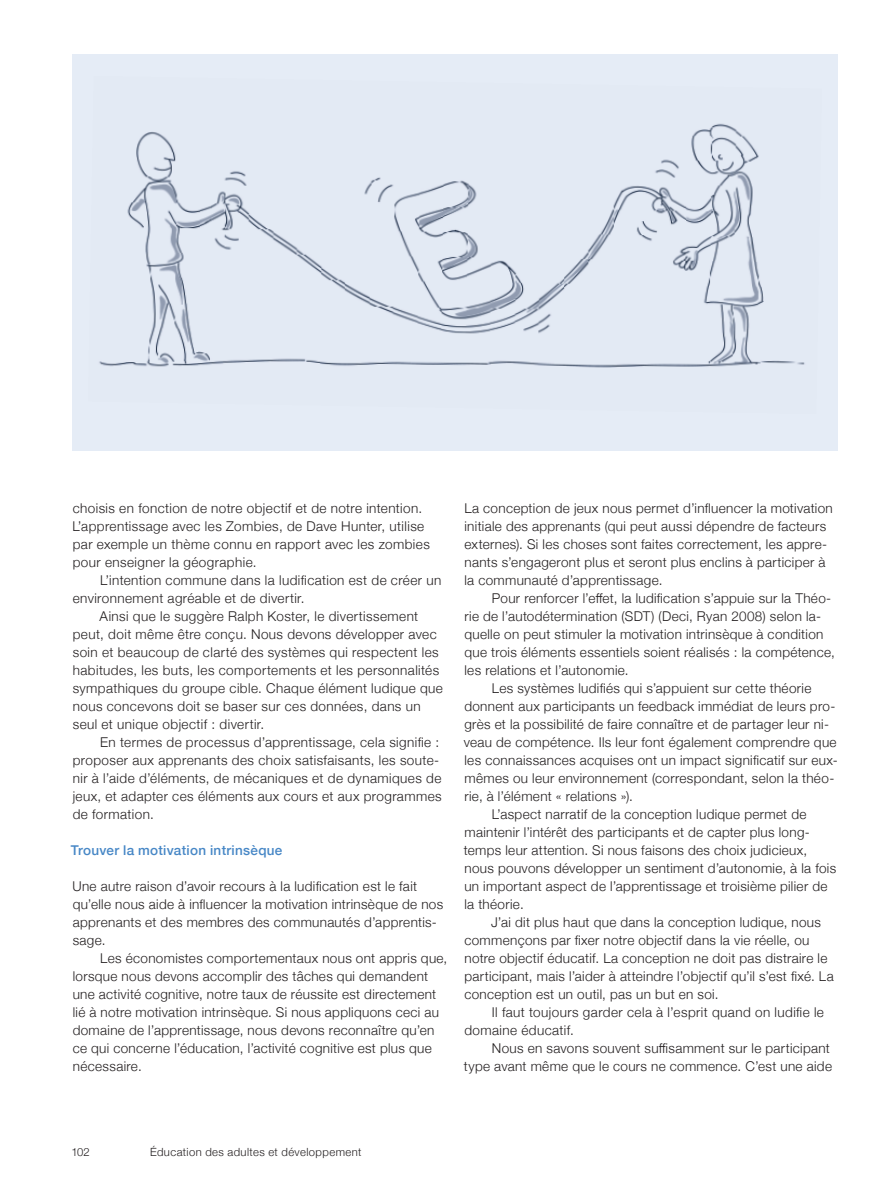
<style>
.page{position:relative;width:893px;height:1191px;background:#fff}
.page>*{position:absolute;margin:0;border:0;box-sizing:border-box;transform-origin:0 0}
.t1{font:300 13.5px/18px "Helvetica Neue";letter-spacing:.025em;color:#231f20}
.t2{font:500 13.5px "Helvetica Neue";letter-spacing:.02em;color:#4787c6}
.t3{font:300 11.25px "Helvetica Neue";letter-spacing:.04em;color:#231f20}
</style>
<div class="page">
<div style="left:72px;top:54px;width:766px;height:396px;background:#e5ecf6"></div>
<img style="left:99px;top:123px;width:706px;height:245px">
<p class="t1" style="left:73px;top:498px;width:359px">choisis en fonction de notre objectif et de notre intention.<br>L’apprentissage avec les Zombies, de Dave Hunter, utilise par exemple un thème connu en rapport avec les zombies pour enseigner la géographie.</p>
<p class="t1" style="left:100px;top:570px;width:343px">L’intention commune dans la ludification est de créer un</p>
<p class="t1" style="left:73px;top:588px;width:233px">environnement agréable et de divertir.</p>
<p class="t1" style="left:100px;top:606px;width:320px">Ainsi que le suggère Ralph Koster, le divertissement</p>
<p class="t1" style="left:73px;top:624px;width:365px">peut, doit même être conçu. Nous devons développer avec</p>
<p class="t1" style="left:73px;top:642px;width:367px">soin et beaucoup de clarté des systèmes qui respectent les</p>
<p class="t1" style="left:73px;top:660px;width:368px">habitudes, les buts, les comportements et les personnalités</p>
<p class="t1" style="left:73px;top:678px;width:372px">sympathiques du groupe cible. Chaque élément ludique que</p>
<p class="t1" style="left:73px;top:696px;width:349px">nous concevons doit se baser sur ces données, dans un</p>
<p class="t1" style="left:73px;top:714px;width:193px">seul et unique objectif : divertir.</p>
<p class="t1" style="left:100px;top:732px;width:340px">En termes de processus d’apprentissage, cela signifie :</p>
<p class="t1" style="left:73px;top:750px;width:368px">proposer aux apprenants des choix satisfaisants, les soute-</p>
<p class="t1" style="left:73px;top:768px;width:370px">nir à l’aide d’éléments, de mécaniques et de dynamiques de</p>
<p class="t1" style="left:73px;top:786px;width:371px">jeux, et adapter ces éléments aux cours et aux programmes</p>
<p class="t1" style="left:73px;top:804px;width:83px">de formation.</p>
<p class="t2" style="left:71px;top:839px;width:213px">Trouver la motivation intrinsèque</p>
<p class="t1" style="left:72px;top:876px;width:372px">Une autre raison d’avoir recours à la ludification est le fait qu’elle nous aide à influencer la motivation intrinsèque de nos apprenants et des membres des communautés d’apprentis&shy;sage.</p>
<p class="t1" style="left:73px;top:948px;width:376px;text-indent:28px">Les économistes comportementaux nous ont appris que, lorsque nous devons accomplir des tâches qui demandent une activité cognitive, notre taux de réussite est directement lié à notre motivation intrinsèque. Si nous appliquons ceci au domaine de l’apprentissage, nous devons reconnaître qu’en ce qui concerne l’éducation, l’activité cognitive est plus que nécessaire.</p>
<p class="t1" style="left:464px;top:498px;width:370px">La conception de jeux nous permet d’influencer la motivation initiale des apprenants (qui peut aussi dépendre de facteurs externes). Si les choses sont faites correctement, les appre&shy;nants s’engageront plus et seront plus enclins à participer à la communauté d’apprentissage.</p>
<p class="t1" style="left:492px;top:588px;width:341px">Pour renforcer l’effet, la ludification s’appuie sur la Théo-</p>
<p class="t1" style="left:464px;top:606px;width:358px">rie de l’autodétermination (SDT) (Deci, Ryan 2008) selon la-</p>
<p class="t1" style="left:464px;top:624px;width:361px">quelle on peut stimuler la motivation intrinsèque à condition</p>
<p class="t1" style="left:464px;top:642px;width:372px">que trois éléments essentiels soient réalisés : la compétence,</p>
<p class="t1" style="left:464px;top:660px;width:166px">les relations et l’autonomie.</p>
<p class="t1" style="left:492px;top:678px;width:321px">Les systèmes ludifiés qui s’appuient sur cette théorie</p>
<p class="t1" style="left:464px;top:696px;width:373px">donnent aux participants un feedback immédiat de leurs pro-</p>
<p class="t1" style="left:464px;top:714px;width:366px">grès et la possibilité de faire connaître et de partager leur ni-</p>
<p class="t1" style="left:464px;top:732px;width:374px">veau de compétence. Ils leur font également comprendre que</p>
<p class="t1" style="left:464px;top:750px;width:375px">les connaissances acquises ont un impact significatif sur eux-</p>
<p class="t1" style="left:464px;top:768px;width:371px">mêmes ou leur environnement (correspondant, selon la théo-</p>
<p class="t1" style="left:464px;top:786px;width:170px">rie, à l’élément « relations »).</p>
<p class="t1" style="left:492px;top:804px;width:316px">L’aspect narratif de la conception ludique permet de</p>
<p class="t1" style="left:464px;top:822px;width:347px">maintenir l’intérêt des participants et de capter plus long-</p>
<p class="t1" style="left:464px;top:840px;width:345px">temps leur attention. Si nous faisons des choix judicieux,</p>
<p class="t1" style="left:464px;top:858px;width:373px">nous pouvons développer un sentiment d’autonomie, à la fois</p>
<p class="t1" style="left:464px;top:876px;width:365px">un important aspect de l’apprentissage et troisième pilier de</p>
<p class="t1" style="left:464px;top:894px;width:61px">la théorie.</p>
<p class="t1" style="left:491px;top:912px;width:331px">J’ai dit plus haut que dans la conception ludique, nous</p>
<p class="t1" style="left:464px;top:930px;width:347px">commençons par fixer notre objectif dans la vie réelle, ou</p>
<p class="t1" style="left:464px;top:948px;width:364px">notre objectif éducatif. La conception ne doit pas distraire le</p>
<p class="t1" style="left:464px;top:966px;width:371px">participant, mais l’aider à atteindre l’objectif qu’il s’est fixé. La</p>
<p class="t1" style="left:464px;top:984px;width:256px">conception est un outil, pas un but en soi.</p>
<p class="t1" style="left:492px;top:1002px;width:334px">Il faut toujours garder cela à l’esprit quand on ludifie le</p>
<p class="t1" style="left:464px;top:1020px;width:111px">domaine éducatif.</p>
<p class="t1" style="left:492px;top:1038px;width:339px">Nous en savons souvent suffisamment sur le participant</p>
<p class="t1" style="left:464px;top:1056px;width:370px">type avant même que le cours ne commence. C’est une aide</p>
<p class="t3" style="left:71px;top:1143px;width:20px">102</p>
<p class="t3" style="left:150px;top:1143px;width:213px">Éducation des adultes et développement</p>
</div>
